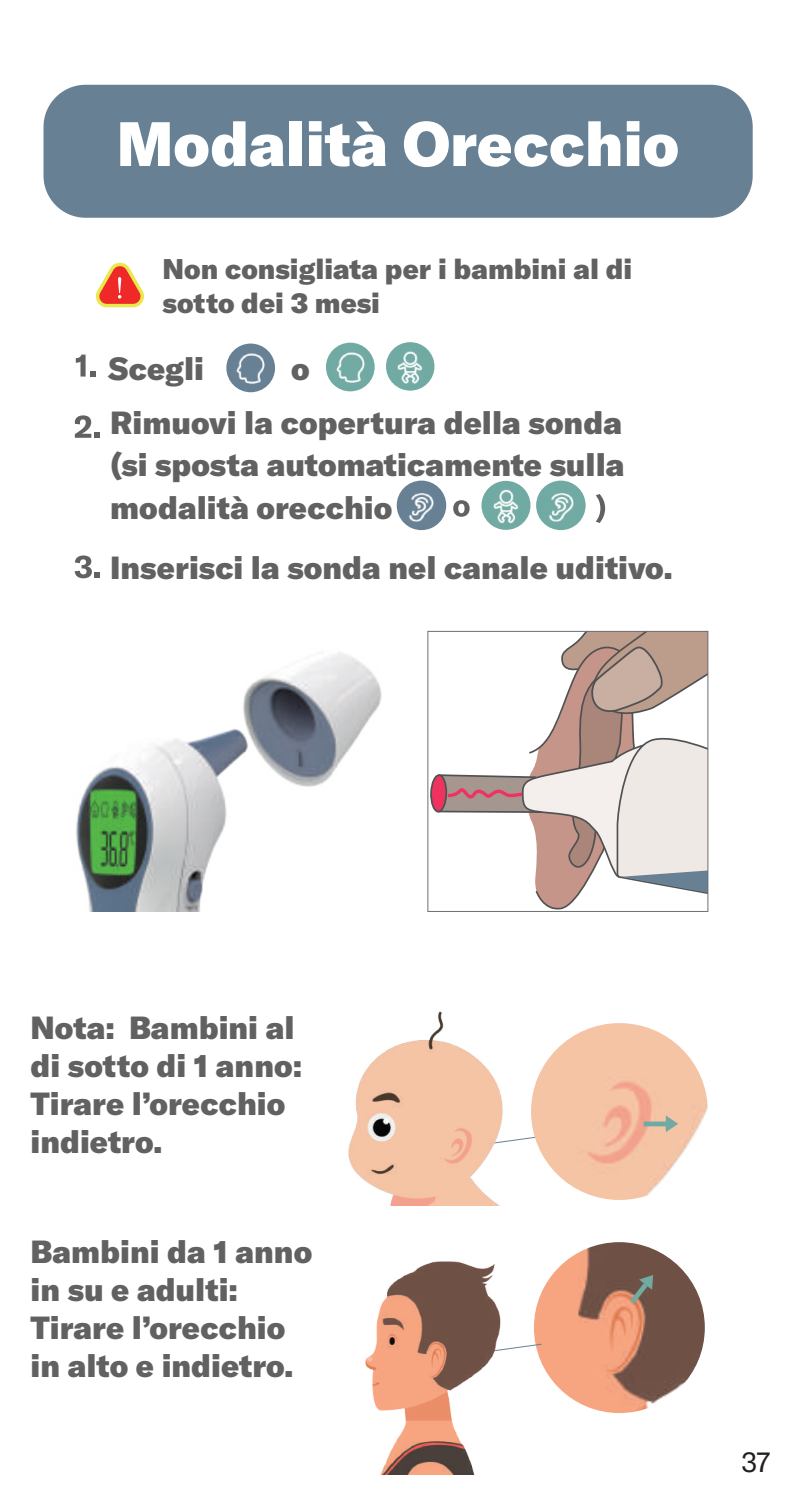
<style>
.page{position:relative;width:794px;height:1489px;background:#fff}
.page>*{position:absolute;margin:0;border:0;box-sizing:border-box;transform-origin:0 0}
.t1{font:900 61.6px "GT America";color:#fff}
.t2{font:900 31.5px/37.8px "GT America";color:#606160}
.t3{font:900 28px/33.6px "GT America";color:#606160}
.t4{font:28px "GT America";color:#231f20}
</style>
<div class="page">
<div style="left:44px;top:85px;width:708px;height:133px;background:#678094;border-radius:42px"></div>
<img style="left:76px;top:652px;width:306px;height:259px">
<svg style="left:430px;top:633px;width:276px;height:276px"></svg>
<div style="left:431px;top:775px;width:15px;height:36px;background:#ee3360;border-radius:50%"></div>
<div style="left:430px;top:774px;width:17px;height:38px;border:2px solid #505152;border-radius:50%"></div>
<div style="left:428px;top:631px;width:280px;height:280px;border:1px solid #6e6f72"></div>
<div style="left:536px;top:480px;width:49px;height:50px;background:#71aaa3;border-radius:50%"></div>
<img style="left:544px;top:493px;width:33px;height:32px">
<div style="left:481px;top:481px;width:49px;height:49px;background:#71aaa3;border-radius:50%"></div>
<img style="left:482px;top:486px;width:48px;height:44px">
<div style="left:397px;top:480px;width:49px;height:50px;background:#678094;border-radius:50%"></div>
<img style="left:405px;top:493px;width:32px;height:32px">
<svg style="left:75px;top:415px;width:25px;height:23px"></svg>
<svg style="left:453px;top:500px;width:16px;height:16px"></svg>
<svg style="left:596px;top:494px;width:9px;height:29px"></svg>
<svg style="left:75px;top:555px;width:25px;height:23px"></svg>
<svg style="left:516px;top:1136px;width:23px;height:12px"></svg>
<img style="left:348px;top:1011px;width:168px;height:194px">
<img style="left:531px;top:1023px;width:177px;height:176px;border-radius:88px">
<svg style="left:643px;top:1115px;width:35px;height:16px"></svg>
<svg style="left:95px;top:262px;width:49px;height:46px"></svg>
<img style="left:534px;top:1241px;width:171px;height:171px;border-radius:85px">
<svg style="left:516px;top:1342px;width:26px;height:16px"></svg>
<svg style="left:630px;top:1274px;width:23px;height:29px"></svg>
<img style="left:365px;top:1261px;width:151px;height:213px">
<div style="left:326px;top:342px;width:49px;height:49px;background:#71aaa3;border-radius:50%"></div>
<img style="left:333px;top:347px;width:34px;height:38px">
<div style="left:226px;top:343px;width:49px;height:49px;background:#678094;border-radius:50%"></div>
<img style="left:234px;top:348px;width:33px;height:38px">
<div style="left:386px;top:342px;width:48px;height:48px;background:#71aaa3;border-radius:50%"></div>
<img style="left:386px;top:347px;width:48px;height:44px">
<svg style="left:76px;top:354px;width:20px;height:22px"></svg>
<h1 class="t1" style="left:117px;top:104px;width:564px">Modalità Orecchio</h1>
<p class="t3" style="left:163px;top:252px;width:471px">Non consigliata per i bambini al di sotto dei 3 mesi</p>
<p class="t2" style="left:108px;top:349px;width:97px">Scegli</p>
<p class="t2" style="left:291px;top:349px;width:20px">o</p>
<p class="t2" style="left:110px;top:401px;width:516px;line-height:42px;text-align:justify">Rimuovi la copertura della sonda (si sposta automaticamente sulla modalità orecchio</p>
<p class="t2" style="left:110px;top:548px;width:564px">Inserisci la sonda nel canale uditivo.</p>
<p class="t2" style="left:31px;top:1007px;width:273px">Nota: Bambini al di sotto di 1 anno:<br>Tirare l’orecchio indietro.</p>
<p class="t2" style="left:31px;top:1232px;width:283px">Bambini da 1 anno in su e adulti:<br>Tirare l’orecchio in alto e indietro.</p>
<p class="t4" style="left:741px;top:1445px;width:30px">37</p>
</div>
